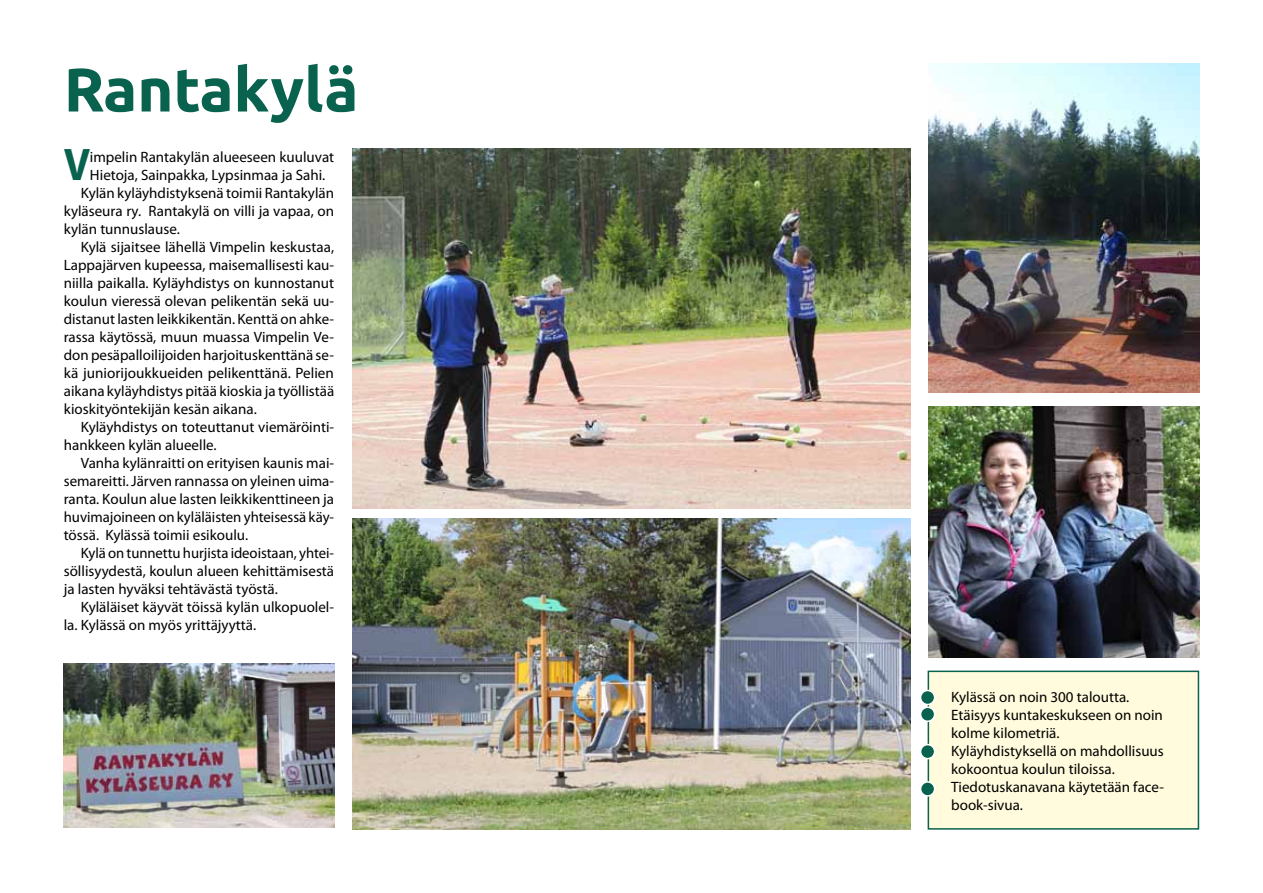
<style>
.page{position:relative;width:1263px;height:893px;background:#fff}
.page>*{position:absolute;margin:0;border:0;box-sizing:border-box;transform-origin:0 0}
.t1{font:700 61.5px "Ubuntu";color:#09624d}
.t2{font:700 45.9px "Myriad Pro";color:#09624d;scale:.91 1}
.t3{font:15px/18px "Myriad Pro";color:#000}
</style>
<div class="page">
<div style="left:927px;top:671px;width:272px;height:159px;background:#fffbdc;border:2px solid #09624d"></div>
<div style="left:920px;top:707px;width:15px;height:14px;background:#09624d;border-radius:50%"></div>
<div style="left:920px;top:706px;width:15px;height:16px;border:2px solid #fff;border-radius:50%"></div>
<div style="left:920px;top:690px;width:15px;height:14px;background:#09624d;border-radius:50%"></div>
<div style="left:920px;top:690px;width:15px;height:15px;border:2px solid #fff;border-radius:50%"></div>
<div style="left:920px;top:745px;width:15px;height:14px;background:#09624d;border-radius:50%"></div>
<div style="left:920px;top:744px;width:15px;height:15px;border:2px solid #fff;border-radius:50%"></div>
<div style="left:920px;top:782px;width:15px;height:14px;background:#09624d;border-radius:50%"></div>
<div style="left:920px;top:781px;width:15px;height:16px;border:2px solid #fff;border-radius:50%"></div>
<img style="left:929px;top:64px;width:270px;height:328px">
<img style="left:929px;top:406px;width:270px;height:251px">
<img style="left:64px;top:663px;width:270px;height:164px">
<img style="left:352px;top:149px;width:558px;height:359px">
<img style="left:352px;top:518px;width:558px;height:312px">
<h1 class="t1" style="left:64px;top:52px;width:296px">Rantakylä</h1>
<h2 class="t2" style="left:64px;top:135px;width:31px">V</h2>
<p class="t3" style="left:90px;top:148px;width:246px">impelin Rantakylän alueeseen kuuluvat</p>
<p class="t3" style="left:90px;top:166px;width:237px">Hietoja, Sainpakka, Lypsinmaa ja Sahi.</p>
<p class="t3" style="left:81px;top:184px;width:255px">Kylän kyläyhdistyksenä toimii Rantakylän</p>
<p class="t3" style="left:64px;top:202px;width:272px">kyläseura ry. Rantakylä on villi ja vapaa, on</p>
<p class="t3" style="left:64px;top:220px;width:118px">kylän tunnuslause.</p>
<p class="t3" style="left:81px;top:238px;width:255px">Kylä sijaitsee lähellä Vimpelin keskustaa,</p>
<p class="t3" style="left:64px;top:256px;width:272px">Lappajärven kupeessa, maisemallisesti kau-</p>
<p class="t3" style="left:64px;top:274px;width:272px">niilla paikalla. Kyläyhdistys on kunnostanut</p>
<p class="t3" style="left:64px;top:292px;width:272px">koulun vieressä olevan pelikentän sekä uu-</p>
<p class="t3" style="left:64px;top:310px;width:272px">distanut lasten leikkikentän. Kenttä on ahke-</p>
<p class="t3" style="left:64px;top:328px;width:272px">rassa käytössä, muun muassa Vimpelin Ve-</p>
<p class="t3" style="left:64px;top:346px;width:272px">don pesäpalloilijoiden harjoituskenttänä se-</p>
<p class="t3" style="left:64px;top:364px;width:272px">kä juniorijoukkueiden pelikenttänä. Pelien</p>
<p class="t3" style="left:64px;top:382px;width:272px">aikana kyläyhdistys pitää kioskia ja työllistää</p>
<p class="t3" style="left:64px;top:400px;width:195px">kioskityöntekijän kesän aikana.</p>
<p class="t3" style="left:81px;top:418px;width:255px">Kyläyhdistys on toteuttanut viemäröinti-</p>
<p class="t3" style="left:64px;top:436px;width:154px">hankkeen kylän alueelle.</p>
<p class="t3" style="left:81px;top:454px;width:255px">Vanha kylänraitti on erityisen kaunis mai-</p>
<p class="t3" style="left:64px;top:472px;width:272px">semareitti. Järven rannassa on yleinen uima-</p>
<p class="t3" style="left:64px;top:490px;width:272px">ranta. Koulun alue lasten leikkikenttineen ja</p>
<p class="t3" style="left:64px;top:508px;width:272px">huvimajoineen on kyläläisten yhteisessä käy-</p>
<p class="t3" style="left:64px;top:526px;width:186px">tössä. Kylässä toimii esikoulu.</p>
<p class="t3" style="left:81px;top:544px;width:255px">Kylä on tunnettu hurjista ideoistaan, yhtei-</p>
<p class="t3" style="left:64px;top:562px;width:272px">söllisyydestä, koulun alueen kehittämisestä</p>
<p class="t3" style="left:64px;top:580px;width:216px">ja lasten hyväksi tehtävästä työstä.</p>
<p class="t3" style="left:81px;top:598px;width:255px">Kyläläiset käyvät töissä kylän ulkopuolel-</p>
<p class="t3" style="left:64px;top:616px;width:194px">la. Kylässä on myös yrittäjyyttä.</p>
<p class="t3" style="left:951px;top:688px;width:214px">Kylässä on noin 300 taloutta.<br>Etäisyys kuntakeskukseen on noin kolme kilometriä.<br>Kyläyhdistyksellä on mahdollisuus kokoontua koulun tiloissa.<br>Tiedotuskanavana käytetään face&shy;book-sivua.</p>
</div>
